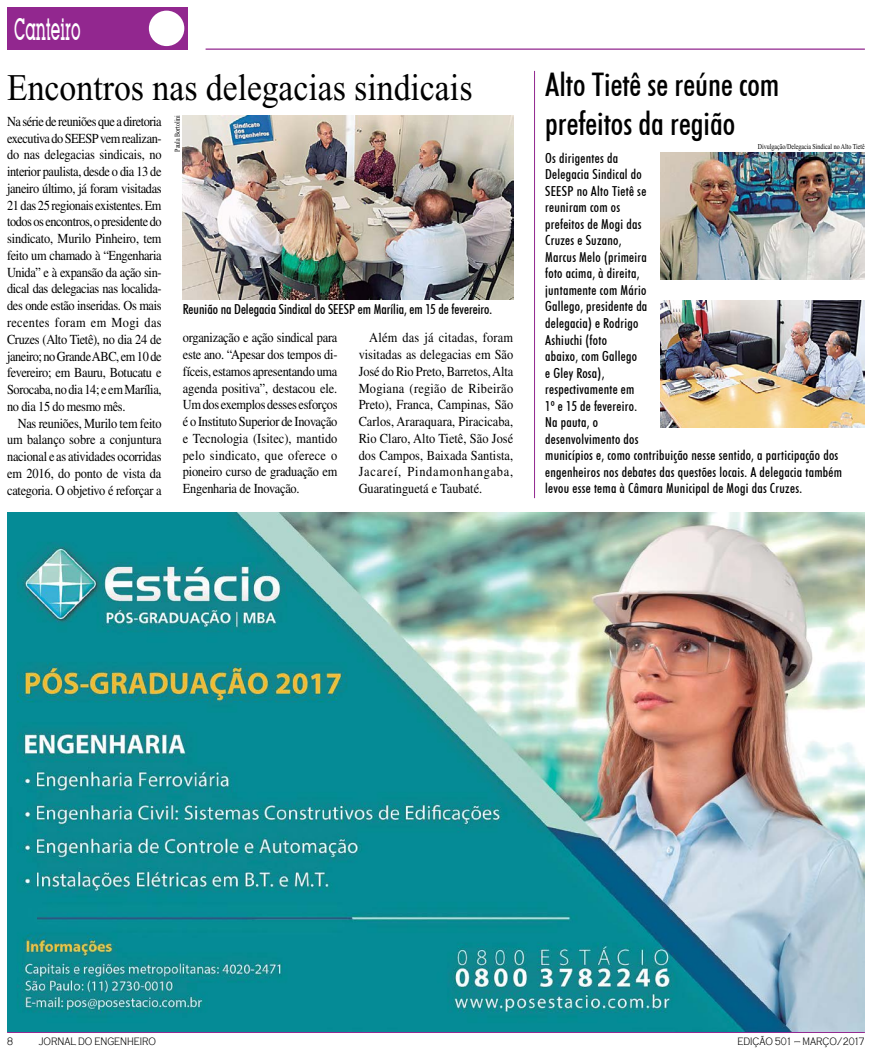
<style>
.page{position:relative;width:872px;height:1053px;background:#fff}
.page>*{position:absolute;margin:0;border:0;box-sizing:border-box;transform-origin:0 0}
.t1{font:37.5px "Times New Roman";color:#000;scale:.9 1}
.t2{font:500 condensed 32.5px/39px "Futura BT";color:#000}
.t3{font:500 30px "Lubalin Graph IT Cby BT";color:#fff;scale:.5 1}
.t4{font:13.75px/16.8px "Times";letter-spacing:-.02em;color:#000;text-align:justify;scale:.9 1}
.t5{font:500 condensed 13.75px/16.5px "Futura BT";letter-spacing:.02em;color:#000}
.t6{font:500 condensed 13.75px "Futura BT";color:#000}
.t7{font:300 11px "Copperplate Gothic";color:#000;scale:.75 1}
.t8{font:7.5px "Times New Roman";color:#000;scale:.8 1}
</style>
<div class="page">
<div style="left:7px;top:7px;width:181px;height:43px;background:#92278f"></div>
<div style="left:149px;top:11px;width:35px;height:35px;background:#fff;border-radius:50%"></div>
<hr style="left:206px;top:48px;width:659px;height:2px;background:#92278f">
<hr style="left:7px;top:1031px;width:858px;height:1px;background:#92278f">
<img style="left:7px;top:512px;width:858px;height:519px">
<img style="left:660px;top:152px;width:205px;height:127px">
<img style="left:660px;top:300px;width:205px;height:127px">
<img style="left:183px;top:115px;width:330px;height:184px">
<hr style="left:534px;top:71px;width:1px;height:427px;background:#92278f">
<h3 class="t3" style="left:14px;top:11px;width:134px">Canteiro</h3>
<h1 class="t1" style="left:7px;top:67px;width:518px">Encontros nas delegacias sindicais</h1>
<h2 class="t2" style="left:545px;top:64px;width:236px">Alto Tietê se reúne com prefeitos da região</h2>
<p class="t5" style="left:545px;top:150px;width:298px">Os dirigentes da<br>Delegacia Sindical do<br>SEESP no Alto Tietê se<br>reuniram com os<br>prefeitos de Mogi das<br>Cruzes e Suzano,<br>Marcus Melo (primeira<br>foto acima, à direita,<br>juntamente com Mário<br>Gallego, presidente da<br>delegacia) e Rodrigo<br>Ashiuchi (foto<br>abaixo, com Gallego<br>e Gley Rosa),<br>respectivamente em<br>1º e 15 de fevereiro.<br>Na pauta, o<br>desenvolvimento dos<br>municípios e, como contribuição nesse sentido, a participação dos engenheiros nos debates das questões locais. A delegacia também levou esse tema à Câmara Municipal de Mogi das Cruzes.</p>
<p class="t8" style="left:173px;top:152px;width:47px;rotate:-90deg">Paula Bortolini</p>
<p class="t4" style="left:7px;top:113px;width:173px">Na série de reuniões que a diretoria executiva do SEESP vem realizan&shy;do nas delegacias sindicais, no interior paulista, desde o dia 13 de janeiro último, já foram visitadas 21 das 25 regionais existentes. Em todos os encontros, o presidente do sindicato, Murilo Pinheiro, tem feito um chamado à “Engenharia Unida” e à expansão da ação sin&shy;dical das delegacias nas localida&shy;des onde estão inseridas. Os mais recentes foram em Mogi das Cruzes (Alto Tietê), no dia 24 de janeiro; no Grande ABC, em 10 de fevereiro; em Bauru, Botucatu e Sorocaba, no dia 14; e em Marília, no dia 15 do mesmo mês.</p>
<p class="t4" style="left:7px;top:414px;width:173px;text-indent:11px">Nas reuniões, Murilo tem feito um balanço sobre a conjuntura nacional e as atividades ocorridas em 2016, do ponto de vista da categoria. O objetivo é reforçar a</p>
<p class="t8" style="left:758px;top:142px;width:135px">Divulgação/Delegacia Sindical no Alto Tietê</p>
<p class="t6" style="left:183px;top:300px;width:311px">Reunião na Delegacia Sindical do SEESP em Marília, em 15 de fevereiro.</p>
<p class="t4" style="left:183px;top:329px;width:173px">organização e ação sindical para este ano. “Apesar dos tempos di&shy;fíceis, estamos apresentando uma agenda positiva”, destacou ele.<br>Um dos exemplos desses esforços é o Instituto Superior de Inovação e Tecnologia (Isitec), mantido pelo sindicato, que oferece o pioneiro curso de graduação em Engenharia de Inovação.</p>
<p class="t4" style="left:359px;top:329px;width:173px;text-indent:11px">Além das já citadas, foram visitadas as delegacias em São José do Rio Preto, Barretos, Alta Mogiana (região de Ribeirão Preto), Franca, Campinas, São Carlos, Araraquara, Piracicaba, Rio Claro, Alto Tietê, São José dos Campos, Baixada Santista, Jacareí, Pindamonhangaba, Guaratinguetá e Taubaté.</p>
<p class="t7" style="left:7px;top:1035px;width:9px">8</p>
<p class="t7" style="left:39px;top:1035px;width:143px">JORNAL DO ENGENHEIRO</p>
<p class="t7" style="left:737px;top:1035px;width:171px">EDIÇÃO 501 – MARÇO/2017</p>
</div>
